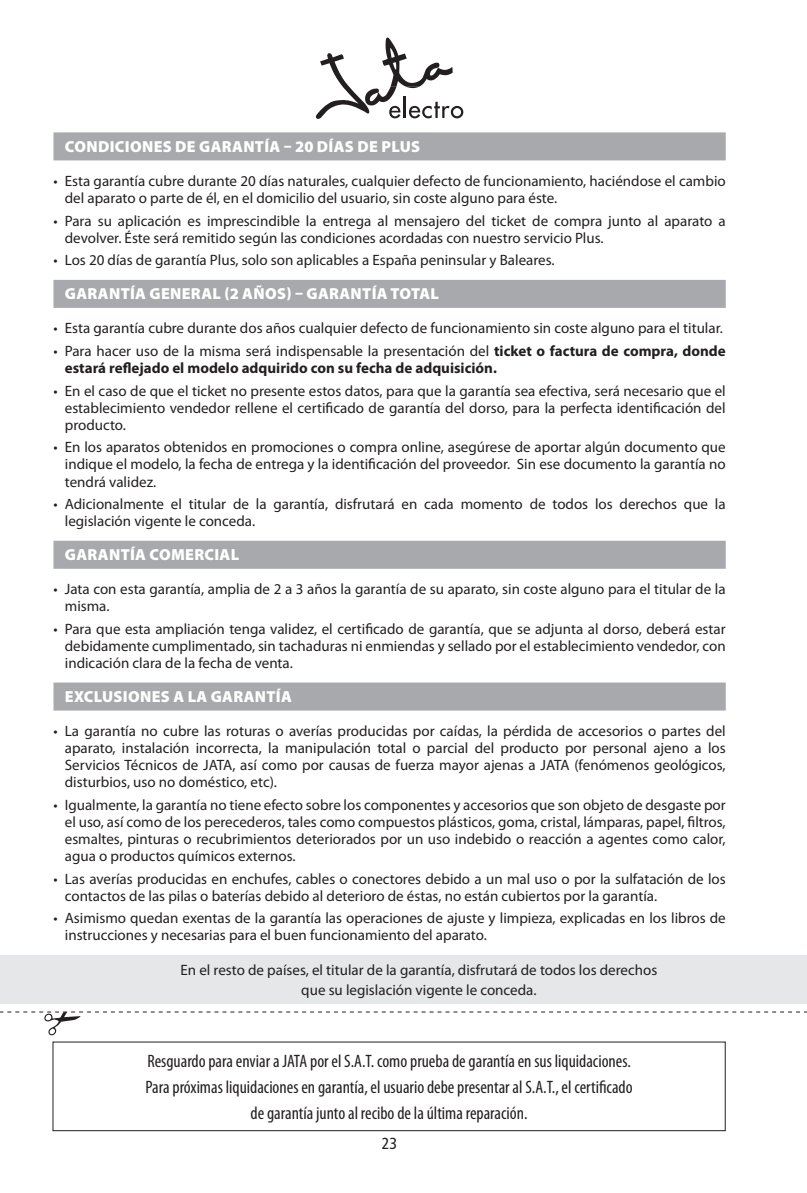
<style>
.page{position:relative;width:807px;height:1193px;background:#fff}
.page>*{position:absolute;margin:0;border:0;box-sizing:border-box;transform-origin:0 0}
.t1{font:condensed 18px/26px "Myriad Pro";color:#231f20;text-align:center}
.t2{font:900 16px "Myriad Pro";letter-spacing:.02em;color:#fff}
.t3{font:condensed 16px "Frutiger";color:#231f20}
.t4{font:15px/17px "Myriad Pro";color:#231f20}
.t5{font:700 15px/17px "Myriad Pro";color:#231f20}
.s1{font-weight:400}
</style>
<div class="page">
<div style="left:0;top:955px;width:807px;height:48px;background:#e6e7e9"></div>
<svg style="left:316px;top:37px;width:147px;height:82px"></svg>
<svg style="left:0;top:1011px;width:807px;height:24px"></svg>
<div style="left:53px;top:132px;width:673px;height:28px;background:#a8a9ad"></div>
<div style="left:53px;top:280px;width:673px;height:28px;background:#a8a9ad"></div>
<div style="left:53px;top:540px;width:673px;height:28px;background:#a8a9ad"></div>
<div style="left:53px;top:682px;width:673px;height:28px;background:#a8a9ad"></div>
<p class="t2" style="left:65px;top:137px;width:357px">CONDICIONES DE GARANTÍA – 20 DÍAS DE PLUS</p>
<p class="t4" style="left:65px;top:172px;width:662px;text-indent:-11px">• Esta garantía cubre durante 20 días naturales, cualquier defecto de funcionamiento, haciéndose el cambio del aparato o parte de él, en el domicilio del usuario, sin coste alguno para éste.</p>
<p class="t4" style="left:65px;top:212px;width:662px;text-indent:-11px">• Para su aplicación es imprescindible la entrega al mensajero del ticket de compra junto al aparato a devolver. Éste será remitido según las condiciones acordadas con nuestro servicio Plus.</p>
<p class="t4" style="left:53px;top:251px;width:503px">• Los 20 días de garantía Plus, solo son aplicables a España peninsular y Baleares.</p>
<p class="t2" style="left:65px;top:285px;width:375px">GARANTÍA GENERAL (2 AÑOS) – GARANTÍA TOTAL</p>
<p class="t4" style="left:53px;top:319px;width:671px">• Esta garantía cubre durante dos años cualquier defecto de funcionamiento sin coste alguno para el titular.</p>
<p class="t5" style="left:65px;top:342px;width:662px;text-indent:-11px"><span class="s1">• Para hacer uso de la misma será indispensable la presentación del</span> ticket o factura de compra, donde estará reflejado el modelo adquirido con su fecha de adquisición.</p>
<p class="t4" style="left:65px;top:382px;width:662px;text-align:justify;text-indent:-11px">• En el caso de que el ticket no presente estos datos, para que la garantía sea efectiva, será necesario que el establecimiento vendedor rellene el certificado de garantía del dorso, para la perfecta identificación del producto.</p>
<p class="t4" style="left:65px;top:438px;width:662px;text-align:justify;text-indent:-11px">• En los aparatos obtenidos en promociones o compra online, asegúrese de aportar algún documento que indique el modelo, la fecha de entrega y la identificación del proveedor. Sin ese documento la garantía no tendrá validez.</p>
<p class="t4" style="left:65px;top:495px;width:662px;text-indent:-11px">• Adicionalmente el titular de la garantía, disfrutará en cada momento de todos los derechos que la legislación vigente le conceda.</p>
<p class="t2" style="left:65px;top:545px;width:130px">GARANTÍA COMERCIAL</p>
<p class="t4" style="left:65px;top:580px;width:662px;text-indent:-11px">• Jata con esta garantía, amplia de 2 a 3 años la garantía de su aparato, sin coste alguno para el titular de la misma.</p>
<p class="t4" style="left:65px;top:620px;width:662px;text-align:justify;text-indent:-11px">• Para que esta ampliación tenga validez, el certificado de garantía, que se adjunta al dorso, deberá estar debidamente cumplimentado, sin tachaduras ni enmiendas y sellado por el establecimiento vendedor, con indicación clara de la fecha de venta.</p>
<p class="t2" style="left:65px;top:687px;width:228px">EXCLUSIONES A LA GARANTÍA</p>
<p class="t4" style="left:65px;top:722px;width:662px;text-align:justify;text-indent:-11px">• La garantía no cubre las roturas o averías producidas por caídas, la pérdida de accesorios o partes del aparato, instalación incorrecta, la manipulación total o parcial del producto por personal ajeno a los Servicios Técnicos de JATA, así como por causas de fuerza mayor ajenas a JATA (fenómenos geológicos, disturbios, uso no doméstico, etc).</p>
<p class="t4" style="left:65px;top:795px;width:662px;text-align:justify;text-indent:-11px">• Igualmente, la garantía no tiene efecto sobre los componentes y accesorios que son objeto de desgaste por el uso, así como de los perecederos, tales como compuestos plásticos, goma, cristal, lámparas, papel, filtros, esmaltes, pinturas o recubrimientos deteriorados por un uso indebido o reacción a agentes como calor, agua o productos químicos externos.</p>
<p class="t4" style="left:65px;top:869px;width:662px;text-indent:-11px">• Las averías producidas en enchufes, cables o conectores debido a un mal uso o por la sulfatación de los contactos de las pilas o baterías debido al deterioro de éstas, no están cubiertos por la garantía.</p>
<p class="t4" style="left:65px;top:909px;width:662px;text-indent:-11px">• Asimismo quedan exentas de la garantía las operaciones de ajuste y limpieza, explicadas en los libros de instrucciones y necesarias para el buen funcionamiento del aparato.</p>
<p class="t4" style="left:180px;top:959px;width:478px;line-height:20px;text-align:center">En el resto de países, el titular de la garantía, disfrutará de todos los derechos que su legislación vigente le conceda.</p>
<p class="t1" style="left:145px;top:1048px;width:489px">Resguardo para enviar a JATA por el S.A.T. como prueba de garantía en sus liquidaciones.<br>Para próximas liquidaciones en garantía, el usuario debe presentar al S.A.T., el certificado de garantía junto al recibo de la última reparación.</p>
<p class="t3" style="left:382px;top:1133px;width:17px">23</p>
</div>
